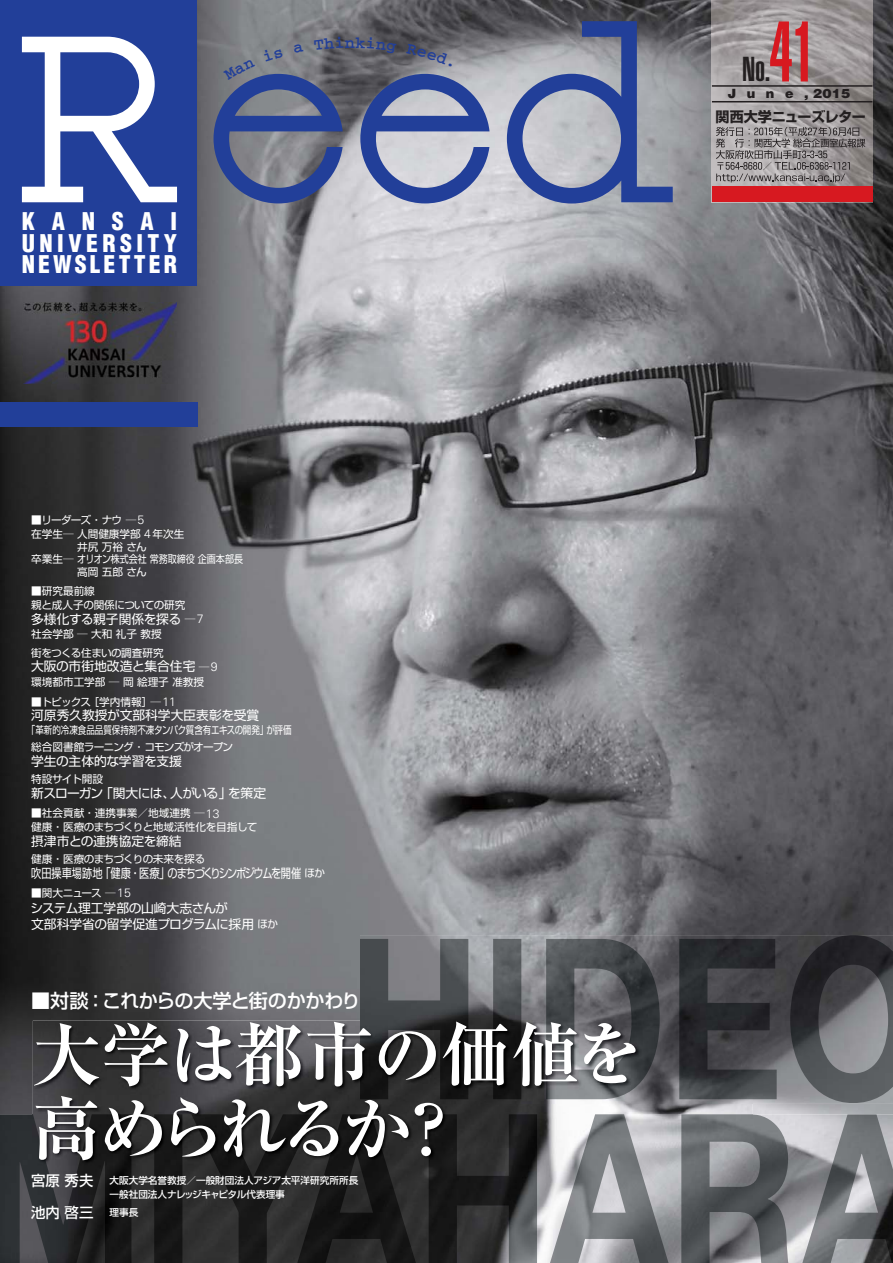
<style>
.page{position:relative;width:893px;height:1263px;background:#fff}
.page>*{position:absolute;margin:0;border:0;box-sizing:border-box;transform-origin:0 0}
.t1{font:900 extra-condensed 84.3px "Helvetica";color:#d71920;scale:.8 1}
.t2{font:69.6px/74.1px "Ryumin Pro Bold 90 pv RKSJ H";letter-spacing:-.035em;color:#fff}
.t3{font:900 extra-condensed 34.05px "Helvetica";color:#231f20}
.t4{font:900 condensed 23.85px/21.6px "Helvetica";letter-spacing:.185em;color:#fff;text-align:justify}
.t5{font:19.2px "Shin Go Pro Medium 90 pv RKSJ H";letter-spacing:-.02em;color:#fff}
.t6{font:14.4px "Shin Go Pro Medium 90 pv RKSJ H";color:#fff}
.t7{font:14.1px "Shin Go Pro Bold 90 pv RKSJ H";letter-spacing:-.015em;color:#231f20}
.t8{font:12.75px/15.9px "Shin Go Pro Regular 90 pv RKSJ H";letter-spacing:-.03em;color:#fff}
.t9{font:12.75px "Shin Go Pro Regular 90 pv RKSJ H";color:#fff}
.t10{font:12.75px "Shin Go Pro Regular 90 pv RKSJ H";letter-spacing:-.11em;color:#fff;scale:.8 1}
.t11{font:12.75px "Shin Go Pro Regular 90 pv RKSJ H";letter-spacing:-.08em;color:#fff}
.t12{font:900 12.75px "Helvetica";color:#231f20}
.t13{font:10.65px/13.8px "Shin Go Pro Regular 90 pv RKSJ H";color:#fff}
.t14{font:10.65px/17px "Shin Go Pro Regular 90 pv RKSJ H";letter-spacing:-.03em;color:#fff;scale:.8 1}
.t15{font:10.65px/13.8px "Shin Go Pro Regular 90 pv RKSJ H";letter-spacing:-.03em;color:#fff}
.t16{font:10.65px "Shin Go Pro Regular 90 pv RKSJ H";letter-spacing:-.08em;color:#fff}
.t17{font:9.6px/13.5px "Shin Go Pro Medium 90 pv RKSJ H";color:#fff;text-align:center}
.s1{font-family:"Univers";font-weight:300;font-size:12.15px}
.s2{font-size:10.65px}
.s3{font-size:14.4px}
.s4{font-size:9.6px}
</style>
<div class="page">
<img style="left:0;top:0;width:893px;height:1114px">
<img style="left:360px;top:935px;width:533px;height:168px">
<img style="left:0;top:1114px;width:893px;height:149px">
<img style="left:33px;top:1021px;width:719px;height:93px">
<img style="left:360px;top:1021px;width:392px;height:82px">
<img style="left:33px;top:1114px;width:719px;height:92px">
<img style="left:712px;top:0;width:161px;height:202px">
<div style="left:0;top:0;width:196px;height:286px;background:#223f99"></div>
<svg style="left:22px;top:37px;width:155px;height:165px"></svg>
<svg style="left:507px;top:21px;width:166px;height:183px;background:#838ca9"></svg>
<hr style="left:712px;top:85px;width:160px;height:2px;background:#231f20">
<hr style="left:712px;top:101px;width:160px;height:1px;background:#231f20">
<div style="left:712px;top:187px;width:160px;height:15px;background:#d71920"></div>
<div style="left:0;top:402px;width:198px;height:24px;background:#223f99"></div>
<svg style="left:716px;top:127px;width:149px;height:55px;background:#8f8b8c"></svg>
<img style="left:23px;top:303px;width:154px;height:81px">
<svg style="left:213px;top:37px;width:276px;height:166px;background:#727b99"></svg>
<h3 class="t4" style="left:22px;top:212px;width:157px">KANSAI UNIVERSITY NEWSLETTER</h3>
<h1 class="t1" style="left:770px;top:21px;width:58px">41</h1>
<h3 class="t3" style="left:742px;top:57px;width:30px">No.</h3>
<p class="t12" style="left:728px;top:89px;width:124px">J u n e ,2015</p>
<h3 class="t7" style="left:715px;top:111px;width:152px">関西大学ニューズレター</h3>
<p class="t13" style="left:31px;top:514px;width:155px">■リーダーズ・ナウ ─<span class="s1">5<br></span>在学生─ 人間健康学部 <span class="s1">4</span>年次生</p>
<p class="t13" style="left:77px;top:541px;width:71px">井尻万裕さん</p>
<p class="t13" style="left:31px;top:554px;width:213px">卒業生─ オリオン株式会社常務取締役企画本部長</p>
<p class="t13" style="left:77px;top:567px;width:71px">高岡五郎さん</p>
<p class="t15" style="left:31px;top:586px;width:156px">■研究最前線<br>親と成人子の関係についての研究</p>
<p class="t8" style="left:31px;top:613px;width:174px">多様化する親子関係を探る <span class="s2">─</span><span class="s1">7</span></p>
<p class="t13" style="left:31px;top:626px;width:134px;line-height:19.2px">社会学部 ─ 大和礼子教授街をつくる住まいの調査研究</p>
<p class="t9" style="left:31px;top:662px;width:188px">大阪の市街地改造と集合住宅 <span class="s2">─</span><span class="s1">9</span></p>
<p class="t13" style="left:31px;top:676px;width:175px">環境都市工学部 ─ 岡絵理子准教授</p>
<p class="t16" style="left:31px;top:698px;width:146px">■トピックス［学内情報］─<span class="s1">11</span></p>
<p class="t9" style="left:31px;top:711px;width:230px">河原秀久教授が文部科学大臣表彰を受賞</p>
<p class="t14" style="left:31px;top:723px;width:327px;text-indent:-4px">「革新的冷凍食品品質保持剤不凍タンパク質含有エキスの開発」が評価総合図書館ラーニング・コモンズがオープン</p>
<p class="t8" style="left:31px;top:755px;width:152px">学生の主体的な学習を支援</p>
<p class="t15" style="left:31px;top:774px;width:74px">特設サイト開設</p>
<p class="t11" style="left:31px;top:788px;width:236px">新スローガン「関大には、人がいる」を策定</p>
<p class="t13" style="left:31px;top:808px;width:228px">■社会貢献・連携事業／地域連携 ─<span class="s1">13<br></span>健康・医療のまちづくりと地域活性化を目指して</p>
<p class="t9" style="left:31px;top:836px;width:152px">摂津市との連携協定を締結</p>
<p class="t15" style="left:31px;top:854px;width:176px">健康・医療のまちづくりの未来を探る</p>
<p class="t10" style="left:31px;top:868px;width:369px">吹田操車場跡地「健康・医療」のまちづくりシンポジウムを開催<span class="s2">ほか</span></p>
<p class="t13" style="left:31px;top:888px;width:101px">■関大ニュース ─<span class="s1">15</span></p>
<p class="t8" style="left:31px;top:902px;width:249px">システム理工学部の山崎大志さんが<br>文部科学省の留学促進プログラムに採用<span class="s2">ほか</span></p>
<h3 class="t5" style="left:31px;top:993px;width:331px">■対談：これからの大学と街のかかわり</h3>
<h2 class="t2" style="left:31px;top:1027px;width:614px">大学は都市の価値を高められるか？</h2>
<p class="t17" style="left:31px;top:1175px;width:329px"><span class="s3">宮原秀夫</span> 大阪大学名誉教授／一般財団法人アジア太平洋研究所所長一般社団法人ナレッジキャピタル代表理事</p>
<h3 class="t6" style="left:31px;top:1207px;width:109px">池内啓三 <span class="s4">理事長</span></h3>
</div>
